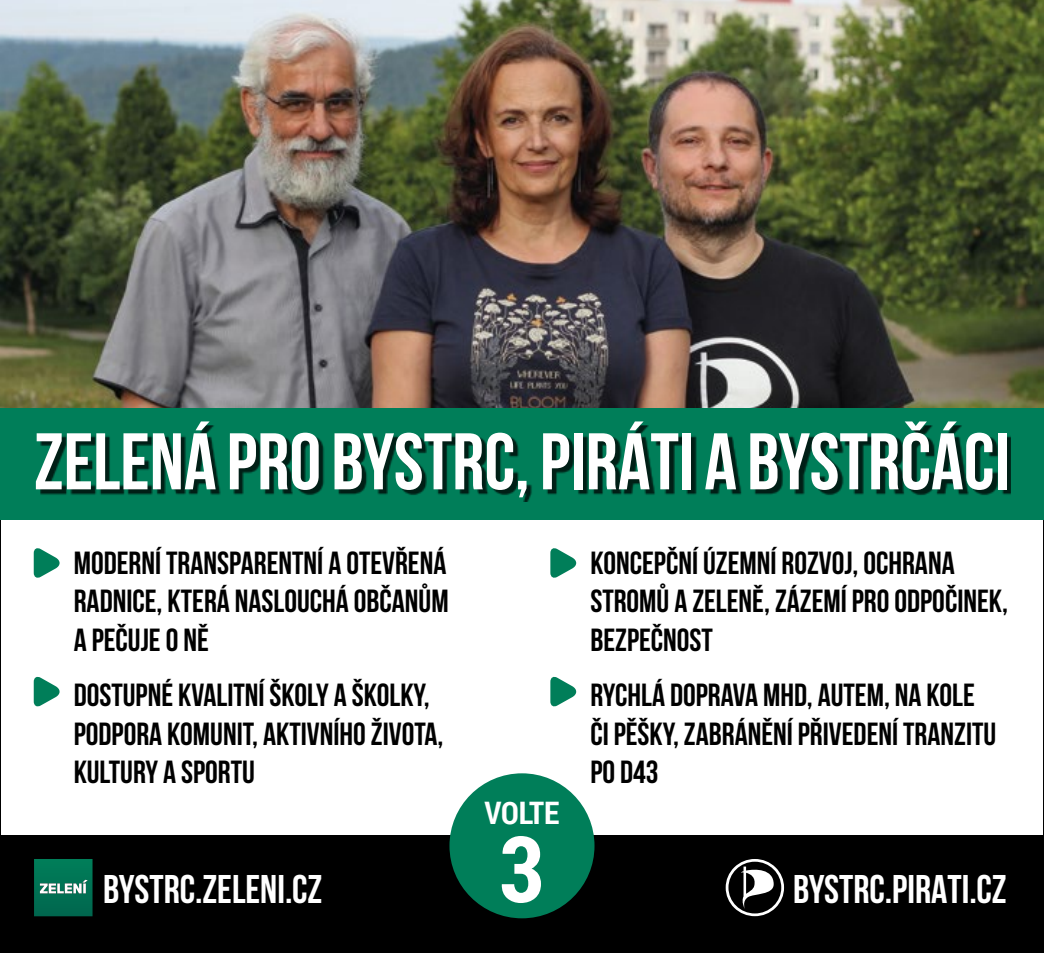
<style>
.page{position:relative;width:1044px;height:953px;background:#fff}
.page>*{position:absolute;margin:0;border:0;box-sizing:border-box;transform-origin:0 0}
.t1{font:700 91.6px "Roboto Condensed";color:#fff}
.t2{font:700 80px "Bebas Neue";color:#fff}
.t3{font:700 40px "Bebas Neue";color:#fff}
.t4{font:32px/38.4px "Bebas Neue";color:#000}
.t5{font:700 30.8px "Roboto Condensed";letter-spacing:-.005em;color:#fff}
</style>
<div class="page">
<img style="left:0;top:0;width:1043px;height:408px">
<div style="left:0;top:408px;width:1043px;height:111px;background:#007e59"></div>
<div style="left:40px;top:425px;width:970px;height:76px;background:#000;opacity:.75"></div>
<div style="left:0;top:835px;width:1043px;height:117px;background:#000"></div>
<svg style="left:34px;top:859px;width:58px;height:57px;background:#177d62"></svg>
<svg style="left:725px;top:859px;width:58px;height:57px"></svg>
<svg style="left:34px;top:548px;width:26px;height:30px"></svg>
<svg style="left:550px;top:548px;width:27px;height:30px"></svg>
<svg style="left:34px;top:676px;width:26px;height:31px"></svg>
<svg style="left:550px;top:676px;width:27px;height:31px"></svg>
<div style="left:449px;top:773px;width:145px;height:145px;background:#007e59;border-radius:50%"></div>
<h2 class="t2" style="left:34px;top:418px;width:976px">ZELENÁ PRO BYSTRC, PIRÁTI A BYSTRČÁCI</h2>
<p class="t4" style="left:74px;top:543px;width:376px;text-align:justify;text-indent:-40px">• MODERNÍ TRANSPARENTNÍ A OTEVŘENÁ RADNICE, KTERÁ NASLOUCHÁ OBČANŮM A PEČUJE O NĚ</p>
<p class="t4" style="left:74px;top:675px;width:371px;text-indent:-40px">• DOSTUPNÉ KVALITNÍ ŠKOLY A ŠKOLKY,<br>PODPORA KOMUNIT, AKTIVNÍHO ŽIVOTA,<br>KULTURY A SPORTU</p>
<p class="t4" style="left:590px;top:543px;width:419px;text-indent:-40px">• KONCEPČNÍ ÚZEMNÍ ROZVOJ, OCHRANA<br>STROMŮ A ZELENĚ, ZÁZEMÍ PRO ODPOČINEK,<br>BEZPEČNOST</p>
<p class="t4" style="left:590px;top:675px;width:407px;text-indent:-40px">• RYCHLÁ DOPRAVA MHD, AUTEM, NA KOLE<br>ČI PĚŠKY, ZABRÁNĚNÍ PŘIVEDENÍ TRANZITU<br>PO D43</p>
<p class="t5" style="left:484px;top:791px;width:77px">VOLTE</p>
<h1 class="t1" style="left:499px;top:804px;width:47px">3</h1>
<p class="t3" style="left:103px;top:866px;width:220px">BYSTRC.ZELENI.CZ</p>
<p class="t3" style="left:792px;top:866px;width:215px">BYSTRC.PIRATI.CZ</p>
</div>
